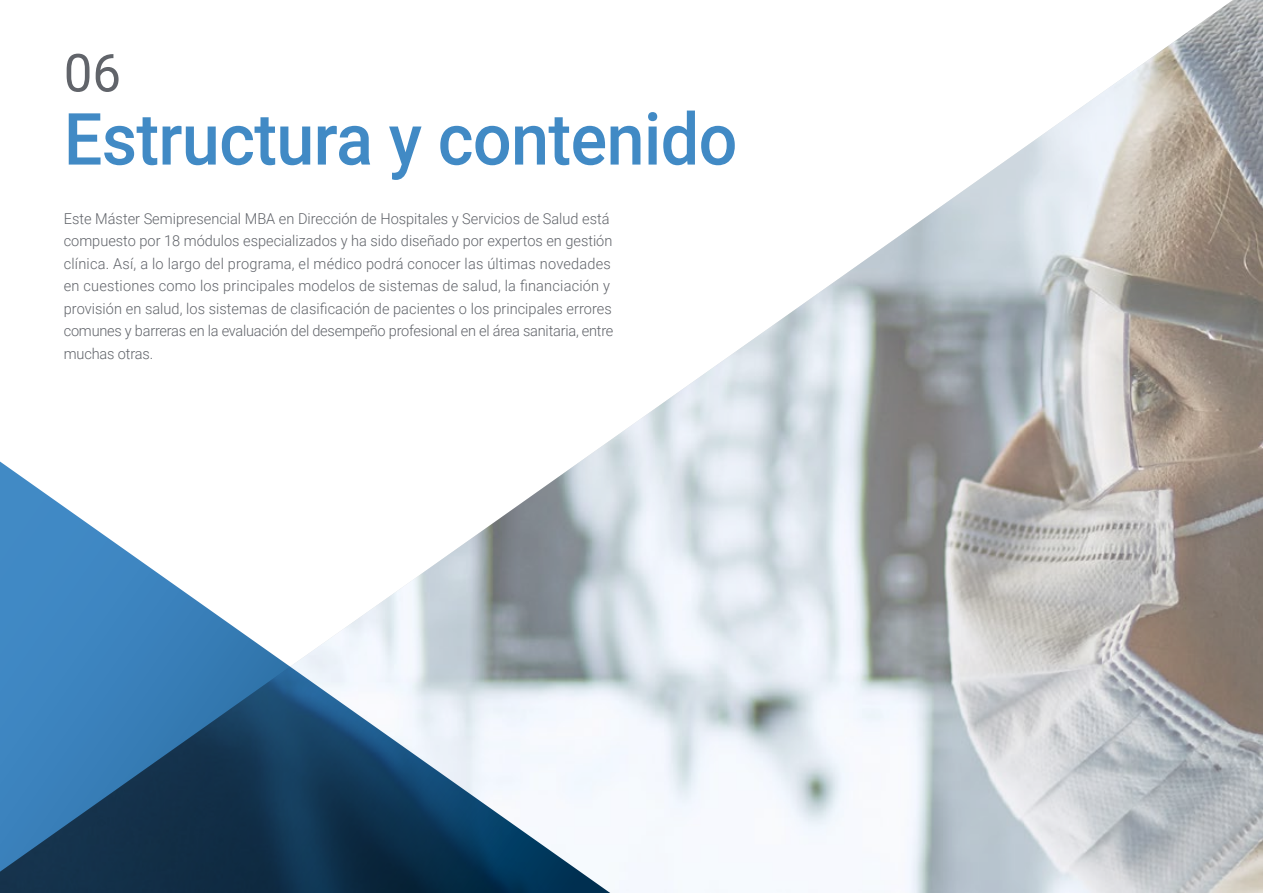
<style>
.page{position:relative;width:1263px;height:893px;background:#fff}
.page>*{position:absolute;margin:0;border:0;box-sizing:border-box;transform-origin:0 0}
.t1{font:500 72px "Roboto";letter-spacing:-.01em;color:#418ac5;scale:.95 1}
.t2{font:52.5px "Roboto";color:#61646a}
.t3{font:300 15px/22.5px "Roboto";color:#61646a}
</style>
<div class="page">
<img style="left:602px;top:0;width:661px;height:893px">
<svg style="left:0;top:446px;width:640px;height:447px"></svg>
<h2 class="t2" style="left:64px;top:36px;width:59px">06</h2>
<h1 class="t1" style="left:64px;top:89px;width:711px">Estructura y contenido</h1>
<p class="t3" style="left:64px;top:206px;width:551px">Este Máster Semipresencial MBA en Dirección de Hospitales y Servicios de Salud está compuesto por 18 módulos especializados y ha sido diseñado por expertos en gestión clínica. Así, a lo largo del programa, el médico podrá conocer las últimas novedades en cuestiones como los principales modelos de sistemas de salud, la financiación y provisión en salud, los sistemas de clasificación de pacientes o los principales errores comunes y barreras en la evaluación del desempeño profesional en el área sanitaria, entre muchas otras.</p>
</div>
